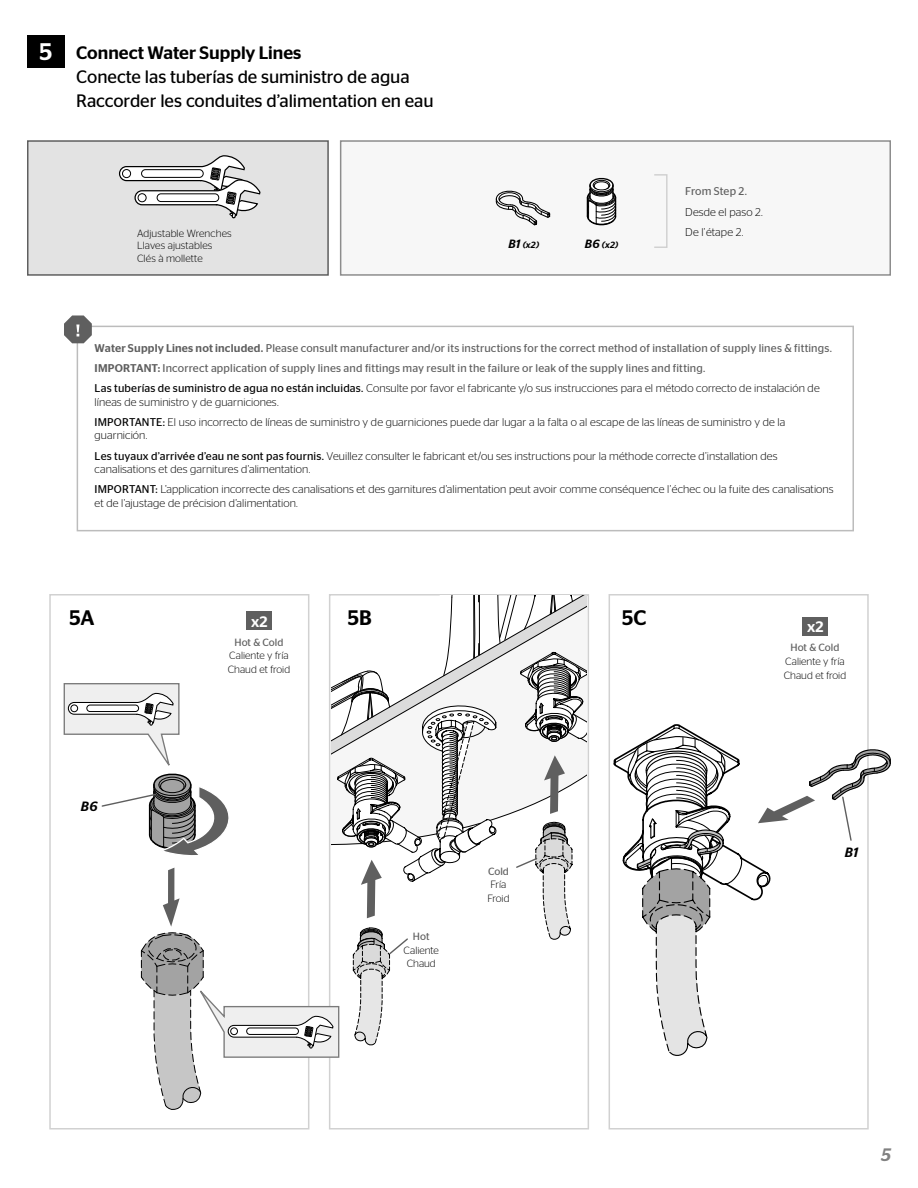
<style>
.page{position:relative;width:918px;height:1188px;background:#fff}
.page>*{position:absolute;margin:0;border:0;box-sizing:border-box;transform-origin:0 0}
.t1{font:500 24px "Stag Sans";color:#fff}
.t2{font:500 21px "Stag Sans";color:#000}
.t3{font:18px/24px "Stag Sans";letter-spacing:-.005em;color:#000}
.t4{font:italic 500 18px "Stag Sans";color:#818181}
.t5{font:500 15.15px "Stag Sans";color:#fff}
.t6{font:italic 500 13.5px "Stag Sans";color:#000}
.t7{font:300 11.25px/13.5px "Stag Sans";letter-spacing:.005em;color:#000}
.t8{font:11.25px "Stag Sans";letter-spacing:.01em;color:#5f5f5f}
.t9{font:300 10.5px "Stag Sans";color:#000}
.t10{font:10.5px "Stag Sans";color:#5f5f5f}
.t11{font:italic 500 9px "Stag Sans";color:#000}
.s1{font-weight:500}
.s2{font-size:12px}
.s3{font-weight:400}
</style>
<div class="page">
<div style="left:27px;top:140px;width:302px;height:136px;background:#e3e3e3;border:2px solid #5f5f5f"></div>
<div style="left:340px;top:140px;width:551px;height:136px;background:#f7f7f7;border:2px solid #8d8d8d"></div>
<div style="left:27px;top:36px;width:38px;height:32px;background:#000"></div>
<div style="left:329px;top:594px;width:260px;height:536px;background:#fff;border:2px solid #d1d1d1"></div>
<div style="left:609px;top:594px;width:260px;height:536px;background:#fff;border:2px solid #d1d1d1"></div>
<div style="left:77px;top:326px;width:777px;height:205px;background:#fff;border:2px solid #bcbcbc"></div>
<svg style="left:64px;top:315px;width:28px;height:28px"></svg>
<div style="left:802px;top:617px;width:26px;height:19px;background:#5f5f5f"></div>
<svg style="left:495px;top:190px;width:56px;height:36px"></svg>
<svg style="left:586px;top:177px;width:31px;height:49px"></svg>
<div style="left:654px;top:174px;width:14px;height:74px;border:1px solid #cfcfcf"></div>
<div style="left:49px;top:594px;width:260px;height:536px;background:#fff;border:2px solid #d1d1d1"></div>
<svg style="left:118px;top:155px;width:143px;height:64px"></svg>
<svg style="left:63px;top:595px;width:523px;height:515px"></svg>
<svg style="left:614px;top:724px;width:277px;height:333px"></svg>
<p class="t1" style="left:39px;top:38px;width:14px">5</p>
<p class="t3" style="left:76px;top:40px;width:359px"><span class="s1">Connect Water Supply Lines<br></span>Conecte las tuberías de suministro de agua<br>Raccorder les conduites d’alimentation en eau</p>
<p class="t9" style="left:137px;top:227px;width:96px">Adjustable Wrenches</p>
<p class="t9" style="left:137px;top:240px;width:77px">Llaves ajustables</p>
<p class="t9" style="left:137px;top:253px;width:67px">Clés à mollette</p>
<p class="t11" style="left:509px;top:240px;width:32px"><span class="s2">B1</span> (x2)</p>
<p class="t11" style="left:585px;top:240px;width:35px"><span class="s2">B6</span> (x2)</p>
<p class="t8" style="left:685px;top:185px;width:63px">From Step 2.</p>
<p class="t7" style="left:685px;top:205px;width:79px">Desde el paso 2.</p>
<p class="t7" style="left:685px;top:225px;width:60px">De l’étape 2.</p>
<p class="t8" style="left:95px;top:341px;width:739px"><span class="s1">Water Supply Lines not included.</span> Please consult manufacturer and/or its instructions for the correct method of installation of supply lines &amp; fittings.</p>
<p class="t8" style="left:95px;top:362px;width:612px"><span class="s1">IMPORTANT:</span> Incorrect application of supply lines and fittings may result in the failure or leak of the supply lines and fitting.</p>
<p class="t7" style="left:95px;top:381px;width:727px"><span class="s3">Las tuberías de suministro de agua no están incluidas.</span> Consulte por favor el fabricante y/o sus instrucciones para el método correcto de instalación de líneas de suministro y de guarniciones.</p>
<p class="t7" style="left:95px;top:415px;width:692px"><span class="s3">IMPORTANTE:</span> El uso incorrecto de líneas de suministro y de guarniciones puede dar lugar a la falta o al escape de las líneas de suministro y de la guarnición.</p>
<p class="t7" style="left:95px;top:449px;width:684px"><span class="s3">Les tuyaux d’arrivée d’eau ne sont pas fournis.</span> Veuillez consulter le fabricant et/ou ses instructions pour la méthode correcte d’installation des canalisations et des garnitures d’alimentation.</p>
<p class="t7" style="left:95px;top:483px;width:741px"><span class="s3">IMPORTANT:</span> L’application incorrecte des canalisations et des garnitures d’alimentation peut avoir comme conséquence l’échec ou la fuite des canalisations et de l’ajustage de précision d’alimentation.</p>
<p class="t2" style="left:69px;top:606px;width:27px">5A</p>
<p class="t5" style="left:251px;top:613px;width:18px">x2</p>
<p class="t10" style="left:235px;top:636px;width:50px">Hot &amp; Cold</p>
<p class="t9" style="left:229px;top:650px;width:61px">Caliente y fría</p>
<p class="t9" style="left:228px;top:664px;width:64px">Chaud et froid</p>
<p class="t2" style="left:348px;top:606px;width:25px">5B</p>
<p class="t2" style="left:622px;top:606px;width:26px">5C</p>
<p class="t5" style="left:807px;top:618px;width:18px">x2</p>
<p class="t10" style="left:791px;top:642px;width:50px">Hot &amp; Cold</p>
<p class="t9" style="left:785px;top:656px;width:61px">Caliente y fría</p>
<p class="t9" style="left:784px;top:669px;width:64px">Chaud et froid</p>
<p class="t6" style="left:81px;top:799px;width:18px">B6</p>
<p class="t10" style="left:413px;top:930px;width:18px">Hot</p>
<p class="t9" style="left:404px;top:944px;width:37px">Caliente</p>
<p class="t9" style="left:407px;top:958px;width:31px">Chaud</p>
<p class="t10" style="left:488px;top:865px;width:22px">Cold</p>
<p class="t9" style="left:491px;top:879px;width:17px">Fría</p>
<p class="t9" style="left:487px;top:893px;width:24px">Froid</p>
<p class="t6" style="left:845px;top:845px;width:15px">B1</p>
<h3 class="t4" style="left:881px;top:1145px;width:11px">5</h3>
</div>
